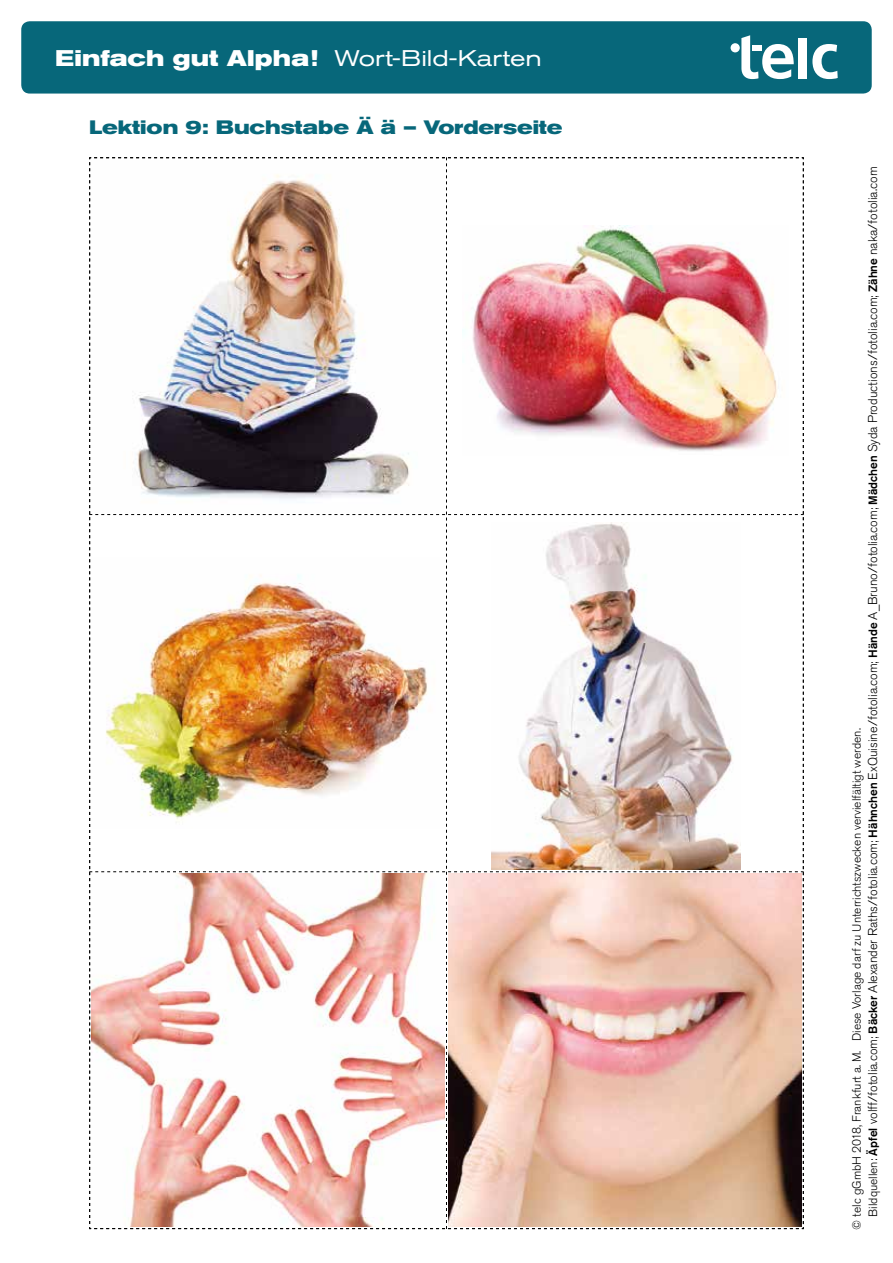
<style>
.page{position:relative;width:893px;height:1263px;background:#fff}
.page>*{position:absolute;margin:0;border:0;box-sizing:border-box;transform-origin:0 0}
.t1{font:700 expanded 22.5px "Akzidenz Grotesk Pro";letter-spacing:.01em;color:#fff}
.t2{font:700 expanded 19.2px "Akzidenz Grotesk Pro";color:#07677a}
.t3{font:300 12.75px "Akzidenz Grotesk Pro";color:#000}
.t4{font:300 12px "Akzidenz Grotesk Pro";color:#000}
.s1{font-weight:400}
.s2{font-size:12px}
.s3{font-weight:500;font-size:12px}
</style>
<div class="page">
<img style="left:89px;top:157px;width:715px;height:1072px">
<div style="left:21px;top:21px;width:851px;height:73px;background:#07677a;border-radius:9px"></div>
<svg style="left:741px;top:35px;width:53px;height:44px"></svg>
<div style="left:798px;top:38px;width:9px;height:40px;background:#fff"></div>
<svg style="left:812px;top:44px;width:26px;height:35px"></svg>
<div style="left:731px;top:43px;width:9px;height:9px;background:#fff;border-radius:50%"></div>
<div style="left:752px;top:45px;width:9px;height:6px;background:#fff"></div>
<h1 class="t1" style="left:55px;top:43px;width:488px">Einfach gut Alpha! <span class="s1">Wort-Bild-Karten</span></h1>
<h2 class="t2" style="left:89px;top:114px;width:475px">Lektion 9: Buchstabe Ä ä – Vorderseite</h2>
<p class="t3" style="left:864px;top:1216px;width:1051px;rotate:-90deg"><span class="s2">Bildquellen:</span> <span class="s3">Äpfel</span> volff/fotolia.com<span class="s2">;</span> <span class="s3">Bäcker</span> Alexander Raths/fotolia.com<span class="s2">;</span> <span class="s3">Hähnchen</span> ExQuisine/fotolia.com<span class="s2">;</span> <span class="s3">Hände</span> A_Bruno/fotolia.com<span class="s2">;</span> <span class="s3">Mädchen</span> Syda Productions/fotolia.com<span class="s2">;</span> <span class="s3">Zähne</span> naka/fotolia.com</p>
<p class="t4" style="left:849px;top:1229px;width:503px;rotate:-90deg">© telc gGmbH 2018, Frankfurt a. M. Diese Vorlage darf zu Unterrichtszwecken vervielfältigt werden.</p>
</div>
